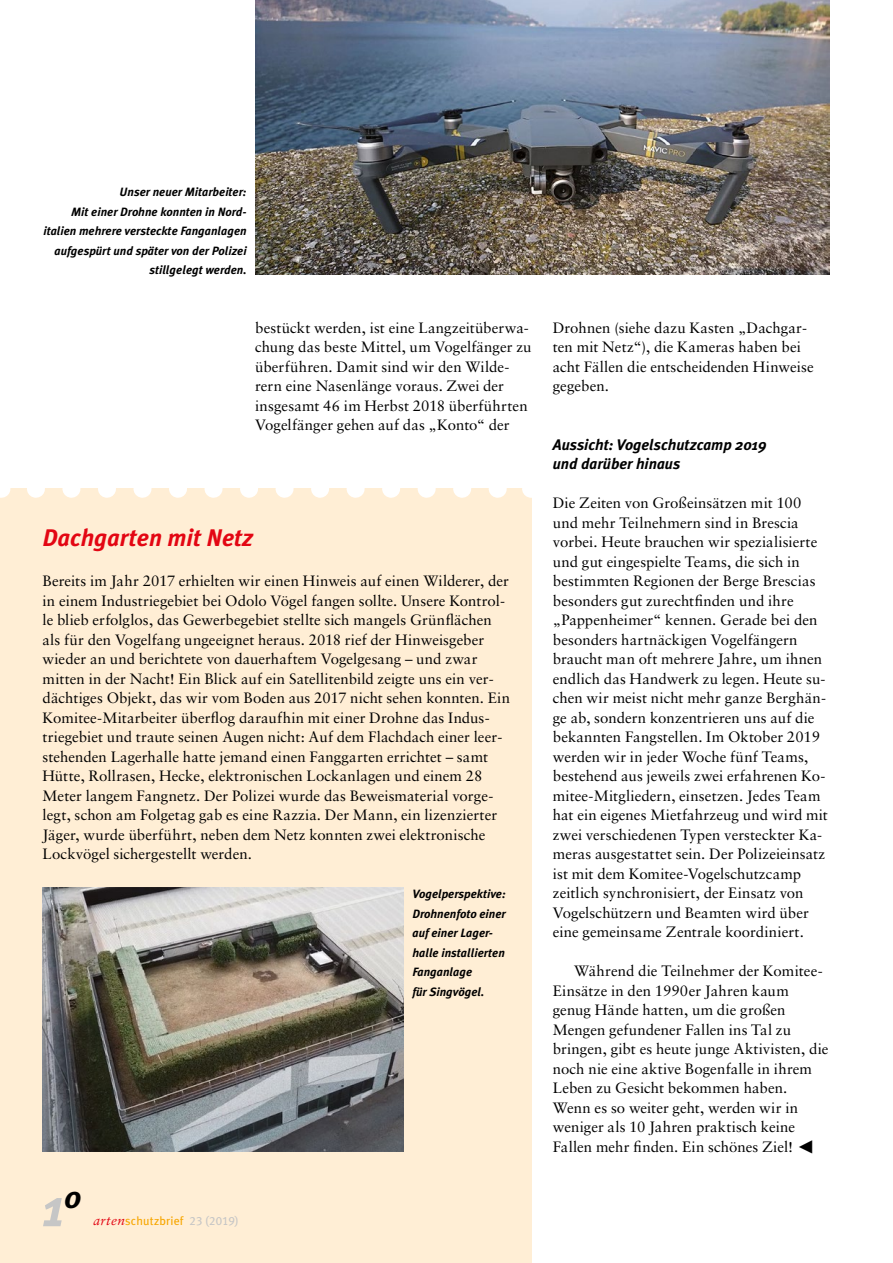
<style>
.page{position:relative;width:893px;height:1263px;background:#fff}
.page>*{position:absolute;margin:0;border:0;box-sizing:border-box;transform-origin:0 0}
.t1{font:italic 700 54px "Meta Plus";color:#c6c6c6}
.Kastenhead_rot{font:italic 700 24px "Meta Plus";color:#e30613}
.Zwischenhead{font:italic 700 15.3px/19.5px "Meta Plus";color:#000}
.Lauftext_1__Abs{font:15px/19.5px "Sabon";letter-spacing:.005em;color:#000}
.Lauftext{font:15px/19.5px "Sabon";letter-spacing:.005em;color:#000}
.Bildunterschrift{font:italic 700 12px/19.5px "Meta Plus";color:#000;text-align:right}
.t2{font:12px "Meta Plus";letter-spacing:.015em;color:#f7a600}
.s1{font-family:"Sabon";font-style:italic;font-size:13.5px;color:#e30613}
.s2{font-family:"Meta Plus Book Caps";color:#c6c6c6}
</style>
<div class="page">
<div style="left:0;top:489px;width:531px;height:774px;background:#ffeed5"></div>
<img style="left:255px;top:0;width:574px;height:274px">
<img style="left:43px;top:887px;width:361px;height:265px">
<svg style="left:36px;top:488px;width:477px;height:10px"></svg>
<p class="Bildunterschrift" style="left:43px;top:182px;width:205px">Unser neuer Mitarbeiter:<br>Mit einer Drohne konnten in Nord&shy;italien mehrere versteckte Fanganlagen aufgespürt und später von der Polizei stillgelegt werden.</p>
<p class="Lauftext_1__Abs" style="left:255px;top:318px;width:278px">bestückt werden, ist eine Langzeitüberwa&shy;chung das beste Mittel, um Vogelfänger zu überführen. Damit sind wir den Wilde&shy;rern eine Nasenlänge voraus. Zwei der insgesamt 46 im Herbst 2018 überführten Vogelfänger gehen auf das „Konto“ der</p>
<p class="Kastenhead_rot" style="left:43px;top:524px;width:212px">Dachgarten mit Netz</p>
<p class="Lauftext_1__Abs" style="left:43px;top:571px;width:469px">Bereits im Jahr 2017 erhielten wir einen Hinweis auf einen Wilderer, der in einem Industriegebiet bei Odolo Vögel fangen sollte. Unsere Kontrol&shy;le blieb erfolglos, das Gewerbegebiet stellte sich mangels Grünflächen als für den Vogelfang ungeeignet heraus. 2018 rief der Hinweisgeber wieder an und berichtete von dauerhaftem Vogelgesang – und zwar mitten in der Nacht! Ein Blick auf ein Satellitenbild zeigte uns ein ver&shy;dächtiges Objekt, das wir vom Boden aus 2017 nicht sehen konnten. Ein Komitee-Mitarbeiter überflog daraufhin mit einer Drohne das Indus&shy;triegebiet und traute seinen Augen nicht: Auf dem Flachdach einer leer&shy;stehenden Lagerhalle hatte jemand einen Fanggarten errichtet – samt Hütte, Rollrasen, Hecke, elektronischen Lockanlagen und einem 28<br>Meter langem Fangnetz. Der Polizei wurde das Beweismaterial vorge&shy;legt, schon am Folgetag gab es eine Razzia. Der Mann, ein lizenzierter Jäger, wurde überführt, neben dem Netz konnten zwei elektronische Lockvögel sichergestellt werden.</p>
<p class="t1" style="left:43px;top:1176px;width:40px">1<sup>0</sup></p>
<p class="t2" style="left:94px;top:1214px;width:147px"><span class="s1">arten</span>schutzbrief <span class="s2">23 (2019)</span></p>
<p class="Bildunterschrift" style="left:412px;top:884px;width:95px;text-align:left">Vogelperspektive:<br>Drohnenfoto einer auf einer Lager&shy;halle installierten<br>Fanganlage<br>für Singvögel.</p>
<p class="Lauftext_1__Abs" style="left:553px;top:318px;width:262px">Drohnen (siehe dazu Kasten „Dachgar&shy;ten mit Netz“), die Kameras haben bei acht Fällen die entscheidenden Hinweise gegeben.</p>
<p class="Zwischenhead" style="left:553px;top:435px;width:216px">Aussicht: Vogelschutzcamp 2019 und darüber hinaus</p>
<p class="Lauftext_1__Abs" style="left:553px;top:493px;width:277px">Die Zeiten von Großeinsätzen mit 100 und mehr Teilnehmern sind in Brescia vorbei. Heute brauchen wir spezialisierte und gut eingespielte Teams, die sich in bestimmten Regionen der Berge Brescias besonders gut zurechtfinden und ihre „Pappenheimer“ kennen. Gerade bei den besonders hartnäckigen Vogelfängern braucht man oft mehrere Jahre, um ihnen endlich das Handwerk zu legen. Heute su&shy;chen wir meist nicht mehr ganze Berghän&shy;ge ab, sondern konzentrieren uns auf die bekannten Fangstellen. Im Oktober 2019 werden wir in jeder Woche fünf Teams, bestehend aus jeweils zwei erfahrenen Ko&shy;mitee-Mitgliedern, einsetzen. Jedes Team hat ein eigenes Mietfahrzeug und wird mit zwei verschiedenen Typen versteckter Ka&shy;meras ausgestattet sein. Der Polizeieinsatz ist mit dem Komitee-Vogelschutzcamp zeitlich synchronisiert, der Einsatz von Vogelschützern und Beamten wird über eine gemeinsame Zentrale koordiniert.</p>
<p class="Lauftext" style="left:553px;top:961px;width:277px;text-indent:21px">Während die Teilnehmer der Komitee-Einsätze in den 1990er Jahren kaum genug Hände hatten, um die großen Mengen gefundener Fallen ins Tal zu bringen, gibt es heute junge Aktivisten, die noch nie eine aktive Bogenfalle in ihrem Leben zu Gesicht bekommen haben.<br>Wenn es so weiter geht, werden wir in weniger als 10 Jahren praktisch keine Fallen mehr finden. Ein schönes Ziel!</p>
</div>
